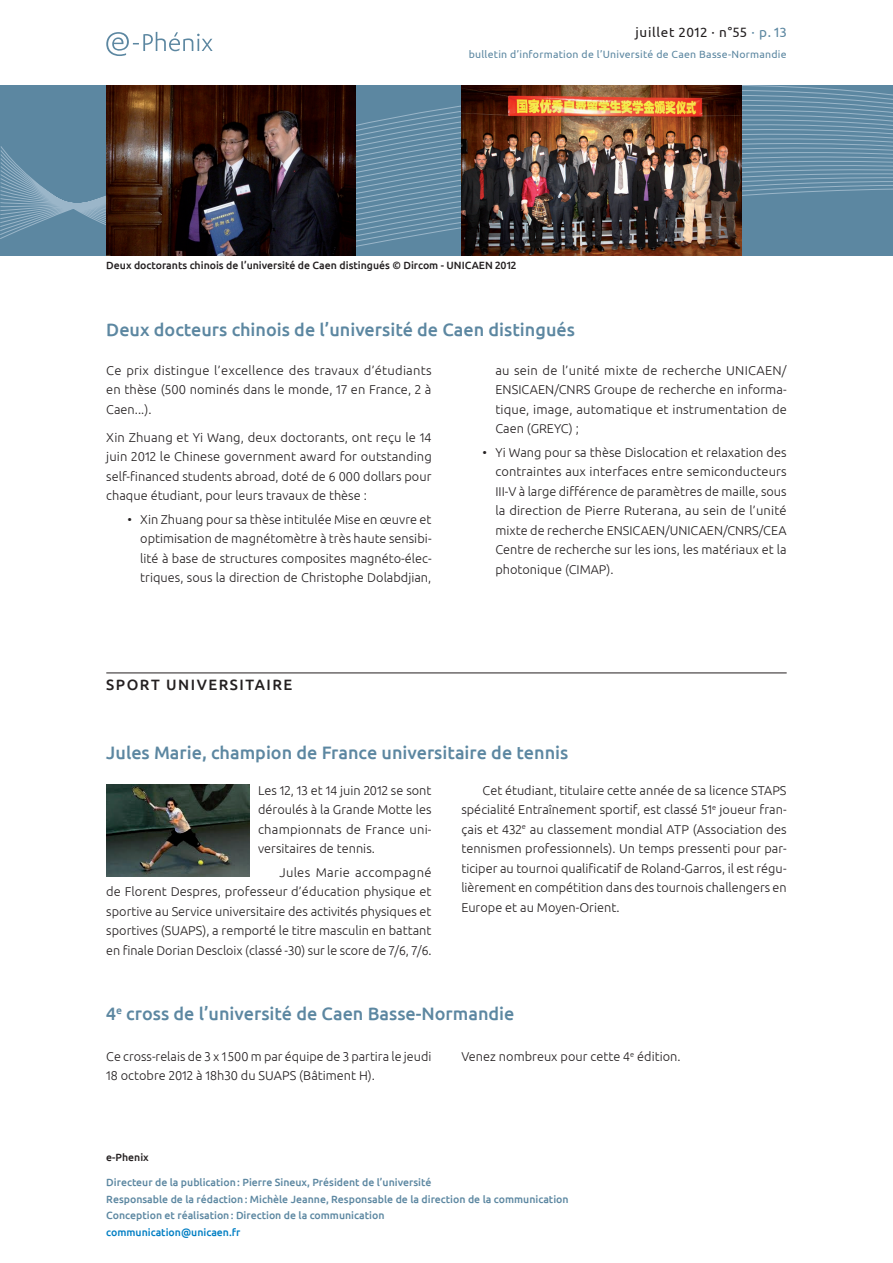
<style>
.page{position:relative;width:893px;height:1263px;background:#fff}
.page>*{position:absolute;margin:0;border:0;box-sizing:border-box;transform-origin:0 0}
.t1{font:500 18px "Ubuntu";color:#5c87a1}
.t2{font:500 15px "Ubuntu";letter-spacing:.1em;color:#231f20}
.t3{font:13.5px "Ubuntu";letter-spacing:.05em;color:#231f20}
.t4{font:300 12.75px/19.5px "Ubuntu";color:#231f20;text-align:justify}
.t5{font:500 10.5px/16.5px "Ubuntu";color:#5c87a1}
.t6{font:500 10.5px "Ubuntu";color:#231f20}
.t7{font:10.5px "Ubuntu";letter-spacing:.025em;color:#5c87a1}
.t8{font:500 10.5px "Ubuntu";color:#007ec3}
.s1{color:#5c87a1}
</style>
<div class="page">
<svg style="left:0;top:31px;width:893px;height:225px"></svg>
<img style="left:106px;top:785px;width:144px;height:91px">
<img style="left:106px;top:85px;width:249px;height:170px">
<img style="left:461px;top:85px;width:281px;height:170px">
<hr style="left:106px;top:672px;width:681px;height:1px;background:#231f20">
<p class="t3" style="left:635px;top:24px;width:153px">juillet 2012 · n°55 <span class="s1">· p. 13</span></p>
<p class="t7" style="left:469px;top:48px;width:319px">bulletin d’information de l’Université de Caen Basse-Normandie</p>
<p class="t6" style="left:106px;top:259px;width:411px">Deux doctorants chinois de l’université de Caen distingués © Dircom - U NICAEN 2012</p>
<h1 class="t1" style="left:106px;top:318px;width:470px">Deux docteurs chinois de l’université de Caen distingués</h1>
<p class="t4" style="left:106px;top:360px;width:327px">Ce prix distingue l’excellence des travaux d’étudiants en thèse (500 nominés dans le monde, 17 en France, 2 à Caen...).</p>
<p class="t4" style="left:106px;top:427px;width:327px">Xin Zhuang et Yi Wang, deux doctorants, ont reçu le 14 juin 2012 le Chinese government award for outstanding self-financed students abroad, doté de 6 000 dollars pour chaque étudiant, pour leurs travaux de thèse :</p>
<p class="t4" style="left:140px;top:509px;width:293px;text-indent:-13px">• Xin Zhuang pour sa thèse intitulée Mise en œuvre et optimisation de magnétomètre à très haute sensibi&shy;lité à base de structures composites magnéto-élec&shy;triques, sous la direction de Christophe Dolabdjian,</p>
<p class="t4" style="left:495px;top:360px;width:293px">au sein de l’unité mixte de recherche UNICAEN/ ENSICAEN/CNRS Groupe de recherche en informa&shy;tique, image, automatique et instrumentation de Caen (GREYC) ;</p>
<p class="t4" style="left:495px;top:442px;width:293px;text-indent:-13px">• Yi Wang pour sa thèse Dislocation et relaxation des contraintes aux interfaces entre semiconducteurs III-V à large différence de paramètres de maille, sous la direction de Pierre Ruterana, au sein de l’unité mixte de recherche ENSICAEN/UNICAEN/CNRS/CEA Centre de recherche sur les ions, les matériaux et la photonique (CIMAP).</p>
<p class="t2" style="left:106px;top:675px;width:22px">Sport</p>
<p class="t2" style="left:166px;top:675px;width:23px">univ</p>
<p class="t2" style="left:209px;top:675px;width:20px">ersit</p>
<p class="t2" style="left:255px;top:675px;width:39px">aire</p>
<h1 class="t1" style="left:106px;top:741px;width:464px">Jules Marie, champion de France universitaire de tennis</h1>
<p class="t4" style="left:258px;top:780px;width:175px">Les 12, 13 et 14 juin 2012 se sont déroulés à la Grande Motte les championnats de France uni&shy;versitaires de tennis.</p>
<p class="t4" style="left:106px;top:862px;width:327px;text-indent:173px">Jules Marie accompagné de Florent Despres, professeur d’éducation physique et sportive au Service universitaire des activités physiques et sportives (SUAPS), a remporté le titre masculin en battant en finale Dorian Descloix (classé -30) sur le score de 7/6, 7/6.</p>
<p class="t4" style="left:461px;top:780px;width:327px;text-indent:21px">Cet étudiant, titulaire cette année de sa licence STAPS spécialité Entraînement sportif, est classé 51<sup>e</sup> joueur fran&shy;çais et 432<sup>e</sup> au classement mondial ATP (Association des tennismen professionnels). Un temps pressenti pour par&shy;ticiper au tournoi qualificatif de Roland-Garros, il est régu&shy;lièrement en compétition dans des tournois challengers en Europe et au Moyen-Orient.</p>
<h1 class="t1" style="left:106px;top:1002px;width:410px">4<sup>e</sup> cross de l’université de Caen Basse-Normandie</h1>
<p class="t4" style="left:106px;top:1046px;width:327px">Ce cross-relais de 3 x 1 500 m par équipe de 3 partira le jeudi<br>18 octobre 2012 à 18h30 du SUAPS (Bâtiment H).</p>
<p class="t4" style="left:461px;top:1046px;width:221px">Venez nombreux pour cette 4<sup>e</sup> édition.</p>
<p class="t6" style="left:106px;top:1151px;width:44px">e-Phenix</p>
<p class="t5" style="left:106px;top:1174px;width:464px">Directeur de la publication: Pierre Sineux, Président de l’université<br>Responsable de la rédaction: Michèle Jeanne, Responsable de la direction de la communication<br>Conception et réalisation: Direction de la communication</p>
<p class="t8" style="left:106px;top:1225px;width:136px">communication@unicaen.fr</p>
</div>
